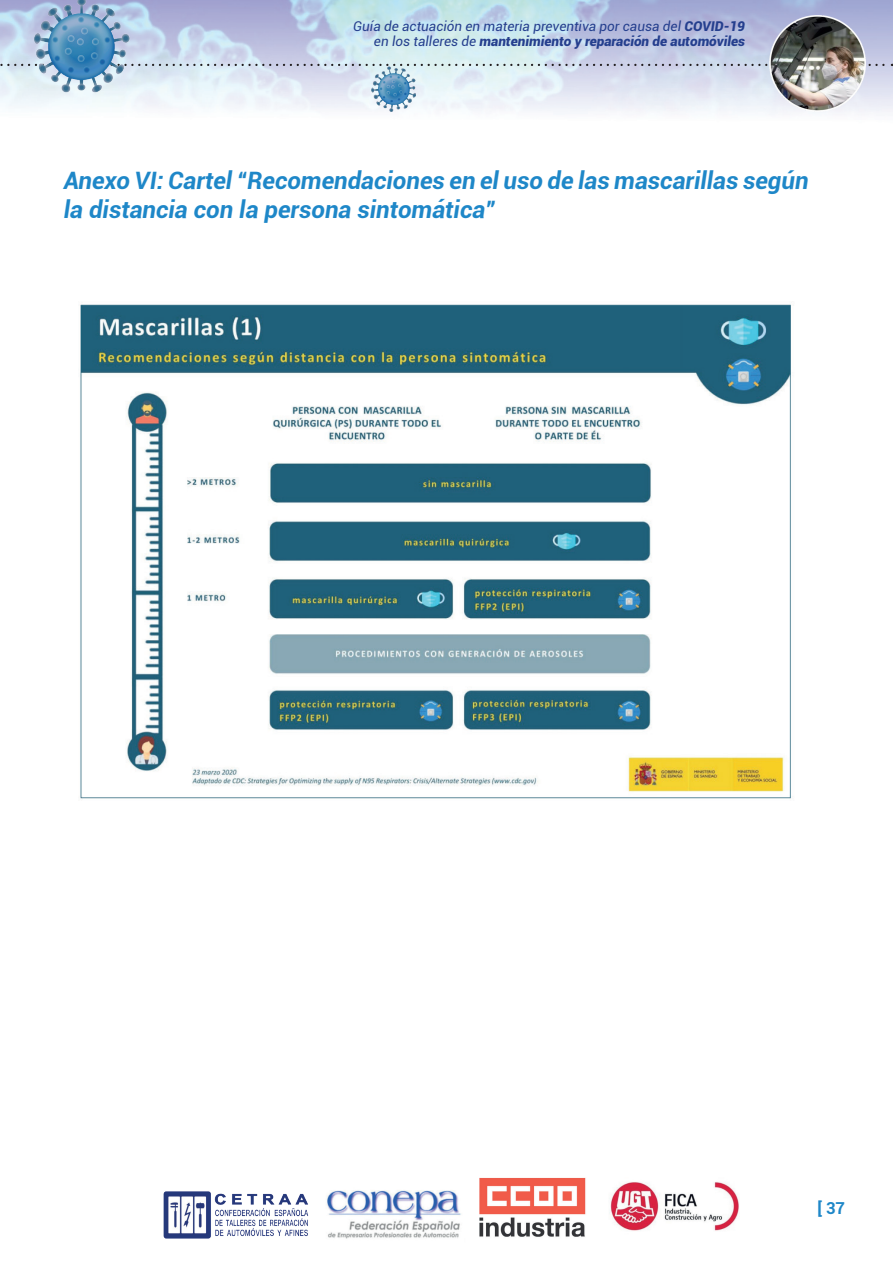
<style>
.page{position:relative;width:893px;height:1263px;background:#fff}
.page>*{position:absolute;margin:0;border:0;box-sizing:border-box;transform-origin:0 0}
.t1{font:italic 700 24px/28.8px "Roboto";color:#1e87c8}
.t2{font:700 16.5px "Roboto";color:#1e87c8}
.t3{font:italic 13.5px/15px "Roboto";color:#253f8e;text-align:right}
.s1{font-weight:900}
</style>
<div class="page">
<img style="left:0;top:0;width:893px;height:113px">
<svg style="left:0;top:64px;width:893px;height:2px"></svg>
<img style="left:770px;top:16px;width:95px;height:96px">
<img style="left:326px;top:1177px;width:413px;height:62px">
<img style="left:34px;top:0;width:381px;height:112px">
<img style="left:163px;top:1191px;width:146px;height:48px">
<img style="left:80px;top:304px;width:711px;height:495px">
<p class="t3" style="left:353px;top:18px;width:393px">Guía de actuación en materia preventiva por causa del <span class="s1">COVID-19 </span>en los talleres de <span class="s1">mantenimiento y reparación de automóviles</span></p>
<h1 class="t1" style="left:64px;top:165px;width:746px">Anexo VI: Cartel “Recomendaciones en el uso de las mascarillas según la distancia con la persona sintomática”</h1>
<p class="t2" style="left:817px;top:1197px;width:29px">[ 37</p>
</div>
